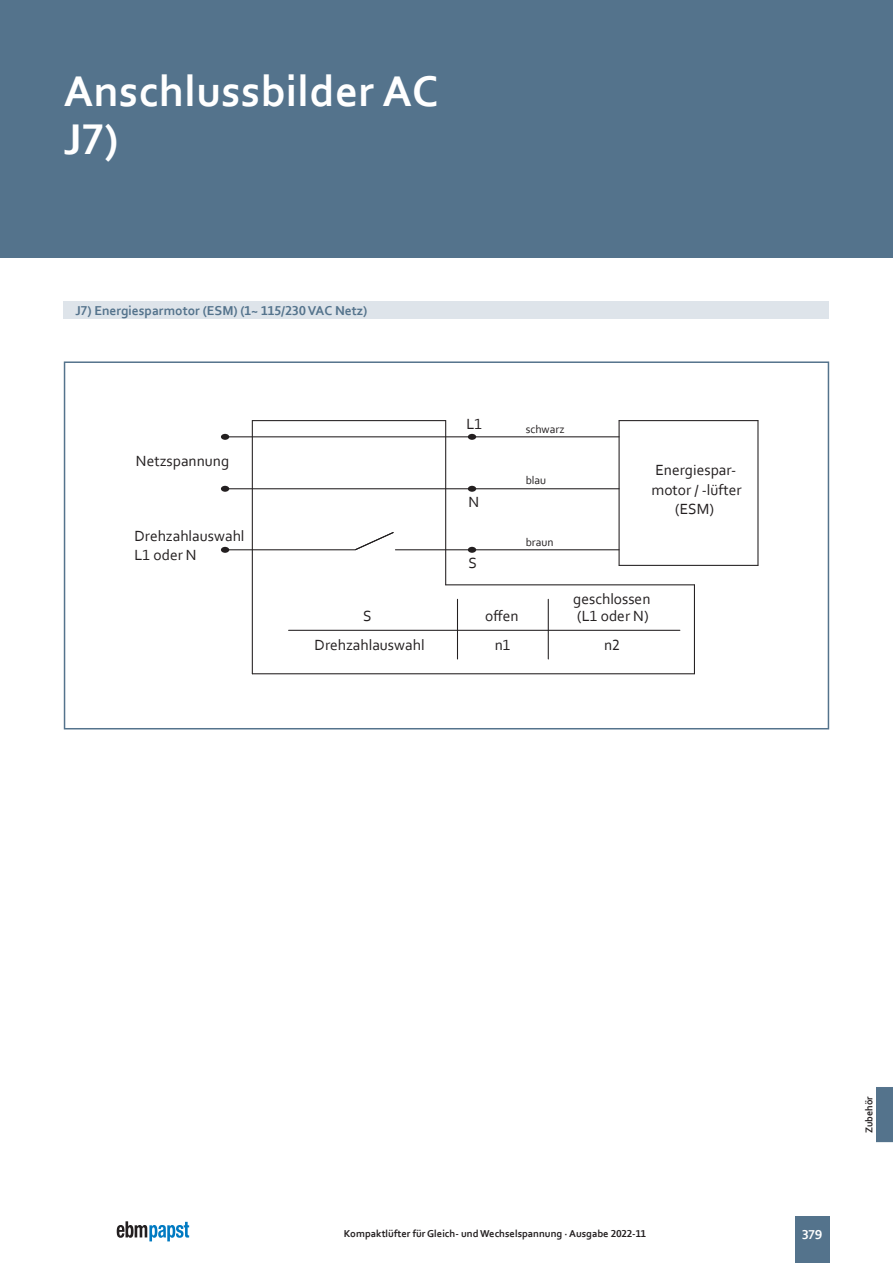
<style>
.page{position:relative;width:893px;height:1263px;background:#fff}
.page>*{position:absolute;margin:0;border:0;box-sizing:border-box;transform-origin:0 0}
.t1{font:700 45px/48px "Corbel";letter-spacing:.01em;color:#fff}
.t2{font:15.45px/19.4px "Corbel";color:#231f20;text-align:center}
.t3{font:700 13.5px "Corbel";color:#54738c}
.t4{font:700 13.5px "Corbel";color:#fff}
.t5{font:11.55px "Corbel";color:#231f20}
.t6{font:700 10.5px "Corbel";color:#231f20}
.t7{font:700 10.35px "Corbel";color:#231f20}
</style>
<div class="page">
<svg style="left:117px;top:1221px;width:72px;height:20px"></svg>
<div style="left:795px;top:1216px;width:34px;height:47px;background:#54738c"></div>
<div style="left:876px;top:1086px;width:17px;height:57px;background:#54738c"></div>
<svg style="left:876px;top:1086px;width:17px;height:1px"></svg>
<svg style="left:876px;top:1142px;width:17px;height:1px"></svg>
<div style="left:0;top:0;width:893px;height:257px;background:#54738c"></div>
<div style="left:64px;top:302px;width:765px;height:17px;background:#dee4ea"></div>
<hr style="left:252px;top:673px;width:442px;height:1px;background:#231f20">
<hr style="left:446px;top:584px;width:248px;height:1px;background:#231f20">
<hr style="left:289px;top:630px;width:391px;height:1px;background:#231f20">
<hr style="left:619px;top:565px;width:139px;height:1px;background:#231f20">
<hr style="left:619px;top:420px;width:139px;height:1px;background:#231f20">
<hr style="left:225px;top:436px;width:394px;height:1px;background:#231f20">
<hr style="left:225px;top:488px;width:394px;height:1px;background:#231f20">
<hr style="left:395px;top:549px;width:224px;height:1px;background:#231f20">
<hr style="left:226px;top:549px;width:130px;height:1px;background:#231f20">
<hr style="left:757px;top:421px;width:1px;height:144px;background:#231f20">
<hr style="left:619px;top:421px;width:1px;height:144px;background:#231f20">
<hr style="left:252px;top:421px;width:1px;height:253px;background:#231f20">
<hr style="left:445px;top:421px;width:1px;height:164px;background:#231f20">
<hr style="left:694px;top:585px;width:1px;height:89px;background:#231f20">
<hr style="left:457px;top:599px;width:1px;height:60px;background:#231f20">
<hr style="left:548px;top:599px;width:1px;height:60px;background:#231f20">
<hr style="left:252px;top:420px;width:194px;height:1px;background:#231f20">
<svg style="left:354px;top:532px;width:40px;height:19px"></svg>
<div style="left:468px;top:434px;width:8px;height:6px;background:#231f20;border-radius:50%"></div>
<div style="left:468px;top:486px;width:8px;height:6px;background:#231f20;border-radius:50%"></div>
<div style="left:468px;top:547px;width:8px;height:6px;background:#231f20;border-radius:50%"></div>
<div style="left:221px;top:434px;width:8px;height:6px;background:#231f20;border-radius:50%"></div>
<div style="left:221px;top:486px;width:8px;height:6px;background:#231f20;border-radius:50%"></div>
<div style="left:221px;top:547px;width:8px;height:6px;background:#231f20;border-radius:50%"></div>
<div style="left:64px;top:361px;width:765px;height:368px;border:2px solid #54738c"></div>
<h1 class="t1" style="left:64px;top:66px;width:376px">Anschlussbilder AC<br>J7)</h1>
<p class="t3" style="left:75px;top:302px;width:293px">J7) Energiesparmotor (ESM) (1~ 115/230 VAC Netz)</p>
<p class="t2" style="left:136px;top:451px;width:95px">Netzspannung</p>
<p class="t2" style="left:134px;top:526px;width:112px;text-align:left">Drehzahlauswahl<br>L1 oder N</p>
<p class="t2" style="left:363px;top:606px;width:10px">S</p>
<p class="t2" style="left:315px;top:635px;width:111px">Drehzahlauswahl</p>
<p class="t2" style="left:466px;top:414px;width:17px">L1</p>
<p class="t2" style="left:468px;top:491px;width:12px">N</p>
<p class="t2" style="left:468px;top:553px;width:10px">S</p>
<p class="t5" style="left:526px;top:422px;width:40px">schwarz</p>
<p class="t5" style="left:526px;top:473px;width:22px">blau</p>
<p class="t5" style="left:526px;top:535px;width:29px">braun</p>
<p class="t2" style="left:652px;top:460px;width:92px">Energiespar&shy;motor / -lüfter (ESM)</p>
<p class="t2" style="left:573px;top:589px;width:79px">geschlossen</p>
<p class="t2" style="left:485px;top:606px;width:35px">offen</p>
<p class="t2" style="left:577px;top:606px;width:73px">(L1 oder N)</p>
<p class="t2" style="left:495px;top:635px;width:18px">n1</p>
<p class="t2" style="left:604px;top:635px;width:18px">n2</p>
<p class="t6" style="left:344px;top:1227px;width:304px">Kompaktlüfter für Gleich- und Wechselspannung · Ausgabe 2022-11</p>
<p class="t4" style="left:802px;top:1226px;width:22px">379</p>
<p class="t7" style="left:863px;top:1133px;width:38px;rotate:-90deg">Zubehör</p>
</div>
